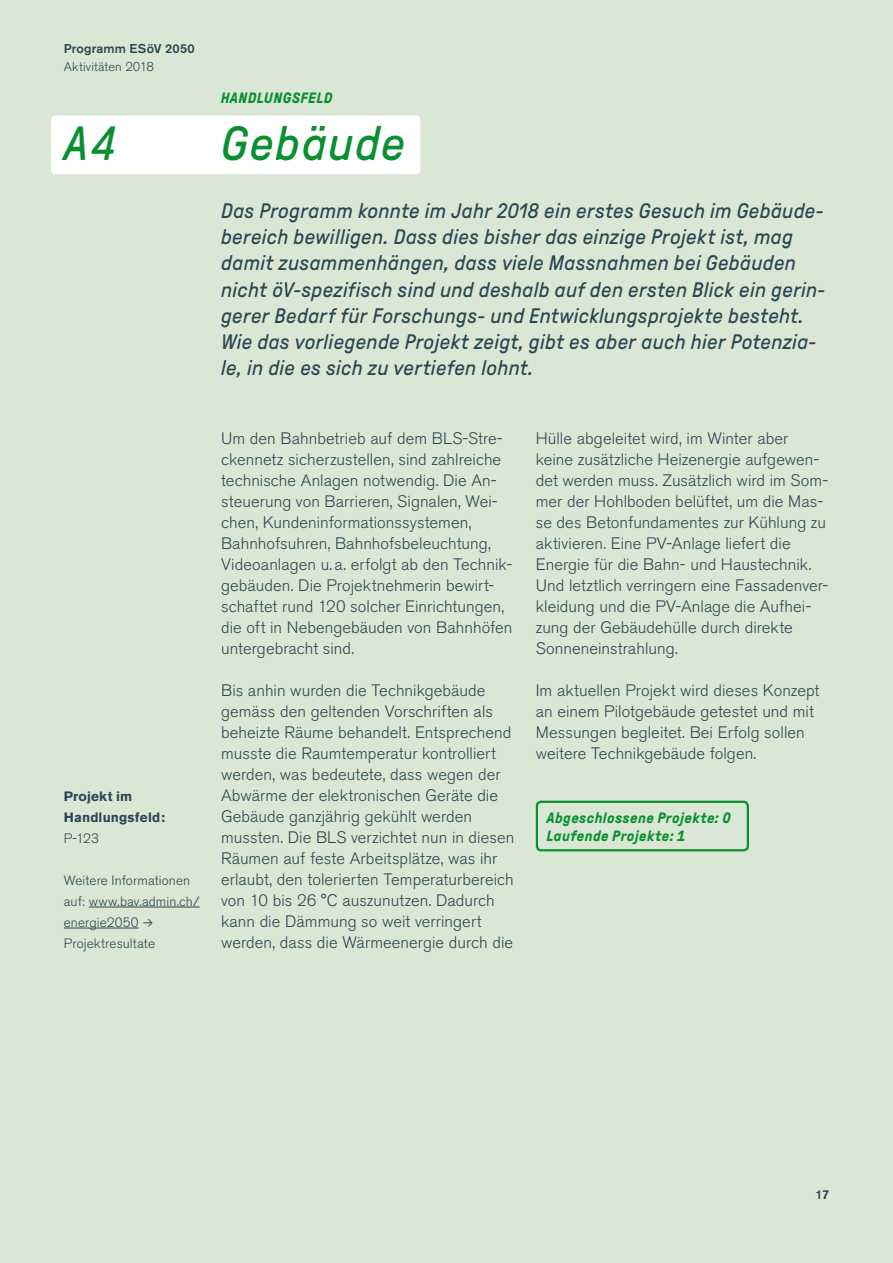
<style>
.page{position:relative;width:893px;height:1263px;background:#dae7d4}
.page>*{position:absolute;margin:0;border:0;box-sizing:border-box;transform-origin:0 0}
.Handlungsfeld_gross{font:italic 48px "GT Pressura";letter-spacing:.03em;color:#099031}
.Titel_1_32pt{font:italic 48px "GT Pressura";color:#099031}
.Einleitung_14pt{font:italic 21px/26.2px "GT Pressura";letter-spacing:.015em;color:#294754}
.Lauftext_11pt{font:300 16.5px/21px "Akzidenz Grotesk BE";letter-spacing:.005em;color:#294754}
.Titel_2_16pt{font:italic 700 15px "GT Pressura";letter-spacing:.03em;color:#099031}
.Projektliste{font:300 13.5px/21px "Akzidenz Grotesk BE";letter-spacing:.01em;color:#294754}
.Projektliste-2{font:700 13.5px/21px "Akzidenz Grotesk BE";letter-spacing:.015em;color:#294754}
.t1{font:500 12.75px "Akzidenz Grotesk BE";letter-spacing:.015em;color:#294754}
.t2{font:300 12.75px "Akzidenz Grotesk BE";letter-spacing:.015em;color:#294754}
.s1{font-family:"GT Pressura";font-size:16.5px}
</style>
<div class="page">
<hr style="left:89px;top:907px;width:111px;height:1px;background:#294754">
<hr style="left:64px;top:928px;width:75px;height:1px;background:#294754">
<div style="left:51px;top:116px;width:369px;height:58px;background:#fff;border-radius:4px"></div>
<div style="left:536px;top:801px;width:213px;height:50px;border:2px solid #099031;border-radius:4px"></div>
<p class="t1" style="left:64px;top:40px;width:133px">Programm ESöV 2050</p>
<p class="t2" style="left:64px;top:59px;width:92px">Aktivitäten 2018</p>
<p class="Titel_1_32pt" style="left:64px;top:118px;width:55px">A4</p>
<p class="Titel_2_16pt" style="left:221px;top:90px;width:113px">HANDLUNGSFELD</p>
<p class="Handlungsfeld_gross" style="left:221px;top:118px;width:186px">Gebäude</p>
<p class="Einleitung_14pt" style="left:221px;top:198px;width:606px">Das Programm konnte im Jahr 2018 ein erstes Gesuch im Gebäude&shy;bereich bewilligen. Dass dies bisher das einzige Projekt ist, mag damit zusammenhängen, dass viele Massnahmen bei Gebäuden nicht öV-spezifisch sind und deshalb auf den ersten Blick ein gerin&shy;gerer Bedarf für Forschungs- und Entwicklungsprojekte besteht.<br>Wie das vorliegende Projekt zeigt, gibt es aber auch hier Potenzia&shy;le, in die es sich zu vertiefen lohnt.</p>
<p class="Projektliste-2" style="left:64px;top:785px;width:103px">Projekt im<br>Handlungsfeld:</p>
<p class="Projektliste" style="left:64px;top:828px;width:37px">P-123</p>
<p class="Projektliste" style="left:64px;top:870px;width:137px">Weitere Informationen auf: www.bav.admin.ch/ energie2050 <span class="s1">→<br></span>Projektresultate</p>
<p class="Lauftext_11pt" style="left:221px;top:428px;width:293px">Um den Bahnbetrieb auf dem BLS-Stre&shy;ckennetz sicherzustellen, sind zahlreiche technische Anlagen notwendig. Die An&shy;steuerung von Barrieren, Signalen, Wei&shy;chen, Kundeninformationssystemen, Bahnhofsuhren, Bahnhofsbeleuchtung, Videoanlagen u. a. erfolgt ab den Technik&shy;gebäuden. Die Projektnehmerin bewirt&shy;schaftet rund 120 solcher Einrichtungen, die oft in Nebengebäuden von Bahnhöfen untergebracht sind.</p>
<p class="Lauftext_11pt" style="left:221px;top:680px;width:295px">Bis anhin wurden die Technikgebäude gemäss den geltenden Vorschriften als beheizte Räume behandelt. Entsprechend musste die Raumtemperatur kontrolliert werden, was bedeutete, dass wegen der Abwärme der elektronischen Geräte die Gebäude ganzjährig gekühlt werden mussten. Die BLS verzichtet nun in diesen Räumen auf feste Arbeitsplätze, was ihr erlaubt, den tolerierten Temperaturbereich von 10 bis 26 °C auszunutzen. Dadurch kann die Dämmung so weit verringert werden, dass die Wärmeenergie durch die</p>
<p class="Lauftext_11pt" style="left:536px;top:428px;width:294px">Hülle abgeleitet wird, im Winter aber keine zusätzliche Heizenergie aufgewen&shy;det werden muss. Zusätzlich wird im Som&shy;mer der Hohlboden belüftet, um die Mas&shy;se des Betonfundamentes zur Kühlung zu aktivieren. Eine PV-Anlage liefert die Energie für die Bahn- und Haustechnik.<br>Und letztlich verringern eine Fassadenver&shy;kleidung und die PV-Anlage die Aufhei&shy;zung der Gebäudehülle durch direkte Sonneneinstrahlung.</p>
<p class="Lauftext_11pt" style="left:536px;top:680px;width:285px">Im aktuellen Projekt wird dieses Konzept an einem Pilotgebäude getestet und mit Messungen begleitet. Bei Erfolg sollen weitere Technikgebäude folgen.</p>
<p class="Titel_2_16pt" style="left:547px;top:809px;width:186px">Abgeschlossene Projekte: 0</p>
<p class="Titel_2_16pt" style="left:547px;top:827px;width:140px">Laufende Projekte: 1</p>
<p class="t1" style="left:816px;top:1187px;width:15px">17</p>
</div>
